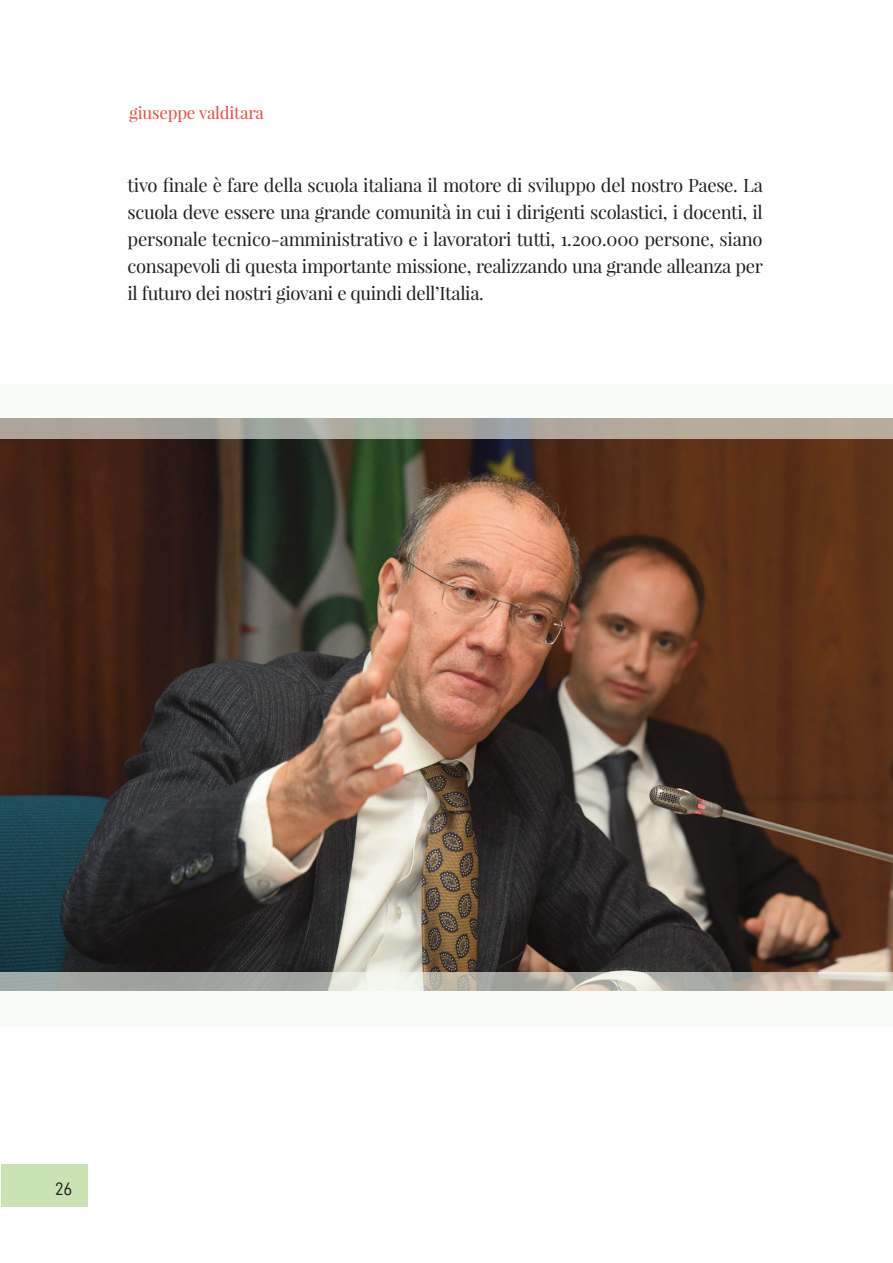
<style>
.page{position:relative;width:893px;height:1263px;background:#fff}
.page>*{position:absolute;margin:0;border:0;box-sizing:border-box;transform-origin:0 0}
.t1{font:18px/27px "Playfair Display";letter-spacing:-.02em;color:#231f20;text-align:justify}
.t2{font:18px "D DIN";color:#231f20}
.t3{font:16.5px "Playfair Display";letter-spacing:-.015em;color:#ef4b3d}
</style>
<div class="page">
<div style="left:2px;top:1165px;width:86px;height:42px;background:#c9e3b5"></div>
<img style="left:0;top:438px;width:893px;height:535px">
<div style="left:0;top:384px;width:893px;height:54px;background:#f4faf1;opacity:.61"></div>
<div style="left:0;top:973px;width:893px;height:54px;background:#f4faf1;opacity:.61"></div>
<p class="t3" style="left:129px;top:106px;width:136px">giuseppe valditara</p>
<p class="t1" style="left:128px;top:173px;width:637px">tivo finale è fare della scuola italiana il motore di sviluppo del nostro Paese. La scuola deve essere una grande comunità in cui i dirigenti scolastici, i docenti, il personale tecnico-amministrativo e i lavoratori tutti, 1.200.000 persone, siano consapevoli di questa importante missione, realizzando una grande alleanza per il futuro dei nostri giovani e quindi dell’Italia.</p>
<p class="t2" style="left:55px;top:1180px;width:19px">26</p>
</div>
